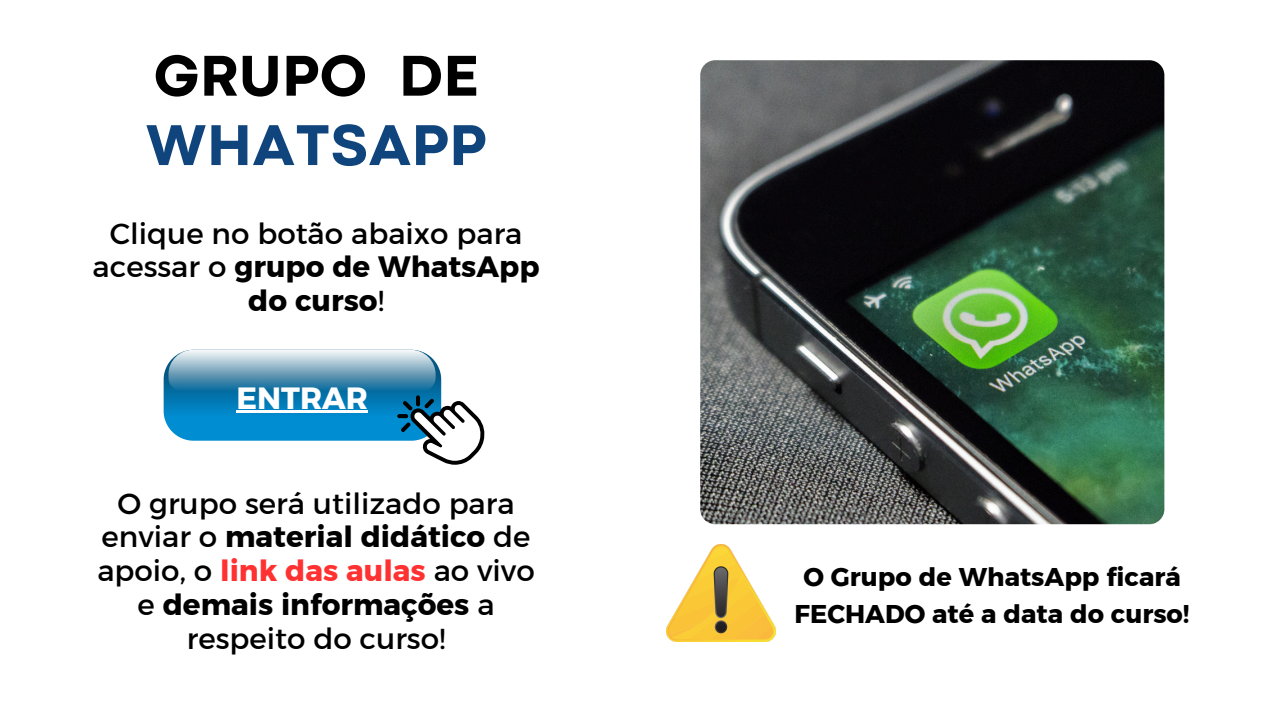
<style>
.page{position:relative;width:1281px;height:720px;background:#fff}
.page>*{position:absolute;margin:0;border:0;box-sizing:border-box;transform-origin:0 0}
.t1{font:800 60px/69.4px "Codec Pro";letter-spacing:.025em;color:#0f457c}
.t2{font:30.62px "Kief Montaser Bold";color:#fefefe}
.t3{font:29.38px/33.8px "Kief Montaser Regular";color:#000;text-align:center}
.t4{font:25.62px/37.5px "Kief Montaser Bold";color:#000;text-align:center}
.s1{color:#000}
.s2{font-family:"Kief Montaser Bold"}
.s3{font-family:"Kief Montaser Bold";color:#ff3131}
</style>
<div class="page">
<svg style="left:164px;top:350px;width:320px;height:115px"></svg>
<img style="left:666px;top:544px;width:109px;height:98px">
<img style="left:700px;top:60px;width:464px;height:464px;border-radius:15px">
<p class="t1" style="left:146px;top:46px;width:341px"><span class="s1">GRUPO DE<br></span>WHATSAPP</p>
<h1 class="t3" style="left:93px;top:216px;width:448px">Clique no botão abaixo para acessar o <span class="s2">grupo de WhatsApp do curso</span>!</h1>
<p class="t2" style="left:236px;top:379px;width:133px">ENTRAR</p>
<h3 class="t3" style="left:97px;top:486px;width:439px">O grupo será utilizado para enviar o <span class="s2">material didático</span> de apoio, o <span class="s3">link das aulas</span> ao vivo e <span class="s2">demais informações</span> a respeito do curso!</h3>
<p class="t4" style="left:794px;top:558px;width:396px">O Grupo de WhatsApp ficará<br>FECHADO até a data do curso!</p>
</div>
